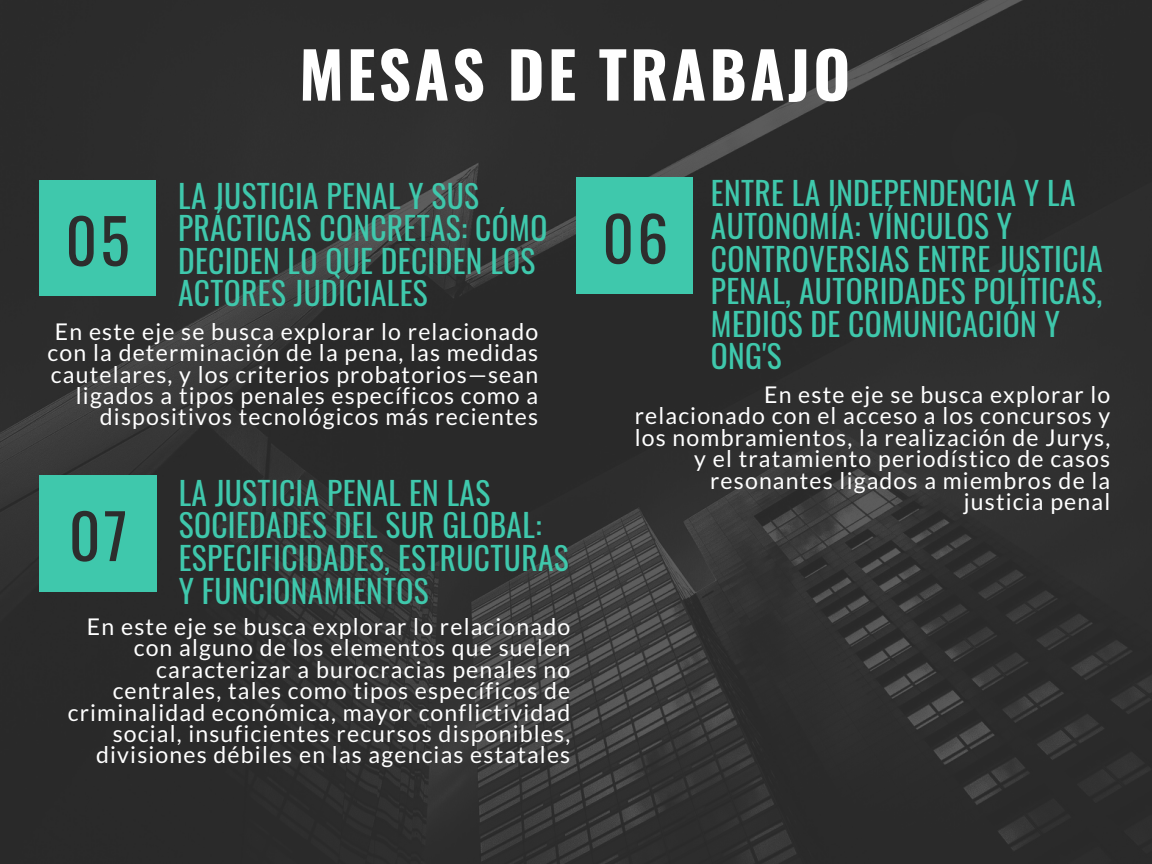
<style>
.page{position:relative;width:1152px;height:864px;background:#fff}
.page>*{position:absolute;margin:0;border:0;box-sizing:border-box;transform-origin:0 0}
.t1{font:700 63.45px "Oswald";letter-spacing:.05em;color:#fff}
.t2{font:61.5px "Oswald";color:#2d2d2d}
.t3{font:31.5px/32.7px "Oswald";letter-spacing:.01em;color:#3fc8ac}
.t4{font:23.1px/21.3px "Lato";letter-spacing:.05em;color:#fff;text-align:right}
</style>
<div class="page">
<img style="left:0;top:0;width:1152px;height:864px">
<div style="left:39px;top:180px;width:117px;height:116px;background:#3fc8ac"></div>
<div style="left:576px;top:178px;width:117px;height:116px;background:#3fc8ac"></div>
<div style="left:39px;top:475px;width:117px;height:116px;background:#3fc8ac"></div>
<h1 class="t1" style="left:299px;top:25px;width:553px">MESAS DE TRABAJO</h1>
<h3 class="t3" style="left:711px;top:176px;width:393px">ENTRE LA INDEPENDENCIA Y LA<br>AUTONOMÍA: VÍNCULOS Y<br>CONTROVERSIAS ENTRE JUSTICIA<br>PENAL, AUTORIDADES POLÍTICAS,<br>MEDIOS DE COMUNICACIÓN Y<br>ONG'S</h3>
<h3 class="t3" style="left:178px;top:178px;width:371px">LA JUSTICIA PENAL Y SUS<br>PRÁCTICAS CONCRETAS: CÓMO<br>DECIDEN LO QUE DECIDEN LOS<br>ACTORES JUDICIALES</h3>
<h2 class="t2" style="left:65px;top:193px;width:66px">05</h2>
<h2 class="t2" style="left:602px;top:190px;width:67px">06</h2>
<p class="t4" style="left:48px;top:320px;width:492px">En este eje se busca explorar lo relacionado con la determinación de la pena, las medidas cautelares, y los criterios probatorios—sean ligados a tipos penales específicos como a dispositivos tecnológicos más recientes</p>
<p class="t4" style="left:635px;top:384px;width:477px">En este eje se busca explorar lo relacionado con el acceso a los concursos y los nombramientos, la realización de Jurys, y el tratamiento periodístico de casos resonantes ligados a miembros de la justicia penal</p>
<h3 class="t3" style="left:179px;top:475px;width:392px">LA JUSTICIA PENAL EN LAS<br>SOCIEDADES DEL SUR GLOBAL:<br>ESPECIFICIDADES, ESTRUCTURAS<br>Y FUNCIONAMIENTOS</h3>
<h2 class="t2" style="left:69px;top:488px;width:60px">07</h2>
<p class="t4" style="left:68px;top:616px;width:504px">En este eje se busca explorar lo relacionado con alguno de los elementos que suelen caracterizar a burocracias penales no centrales, tales como tipos específicos de criminalidad económica, mayor conflictividad social, insuficientes recursos disponibles, divisiones débiles en las agencias estatales</p>
</div>
